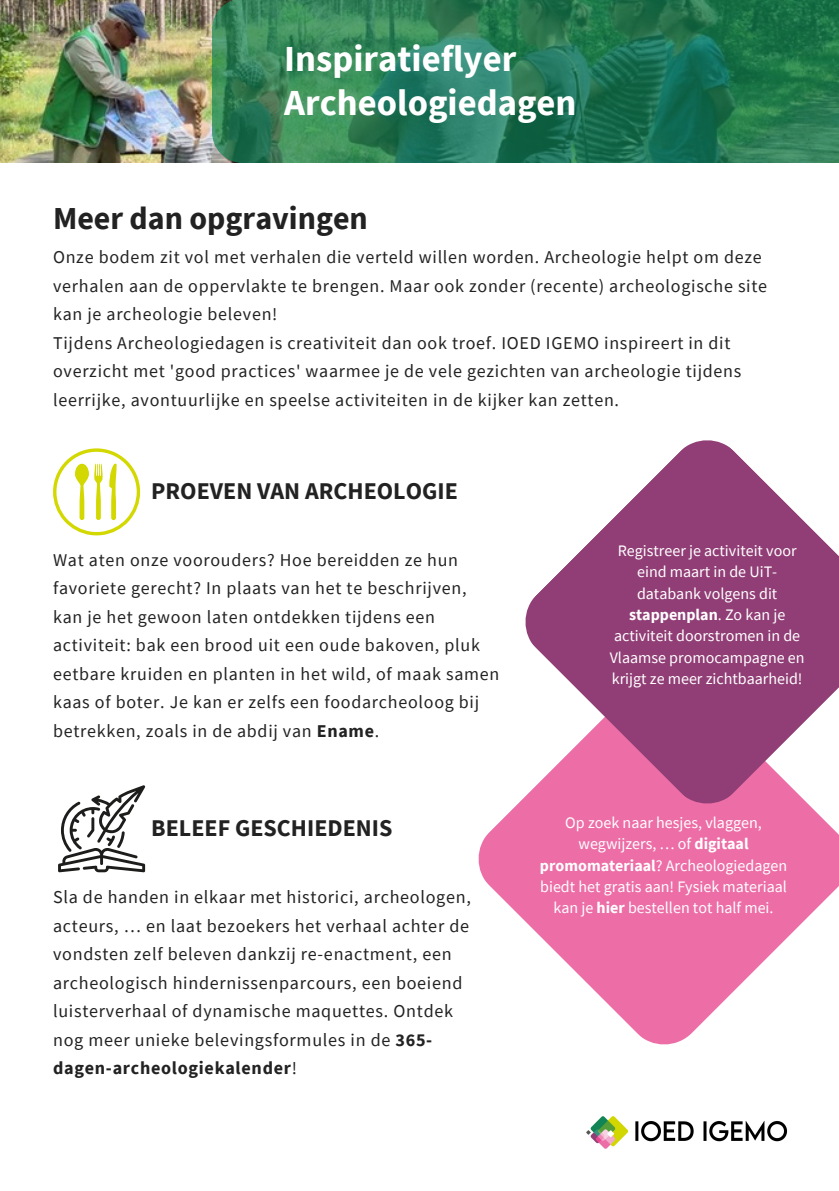
<style>
.page{position:relative;width:839px;height:1191px;background:#fff}
.page>*{position:absolute;margin:0;border:0;box-sizing:border-box;transform-origin:0 0}
.t1{font:700 36.6px/43.4px "Source Sans Pro";color:#fff}
.t2{font:700 32px "Source Sans Pro";color:#222}
.t3{font:700 24px "Source Sans Pro";color:#222}
.t4{font:18px/28.4px "Source Sans Pro";letter-spacing:.04em;color:#222}
.t5{font:16px/21.4px "Source Sans Pro";color:#fff;text-align:center}
.s1{font-weight:700}
</style>
<div class="page">
<img style="left:0;top:0;width:212px;height:163px">
<svg style="left:212px;top:0;width:626px;height:163px;background:#297b56"></svg>
<svg style="left:53px;top:448px;width:87px;height:88px"></svg>
<svg style="left:58px;top:785px;width:87px;height:87px"></svg>
<svg style="left:478px;top:801px;width:360px;height:244px;fill:#ed6ea7"></svg>
<svg style="left:521px;top:440px;width:317px;height:367px;fill:#913e76"></svg>
<img style="left:586px;top:1116px;width:202px;height:33px">
<h1 class="t1" style="left:284px;top:37px;width:294px">Inspiratieflyer<br>Archeologiedagen</h1>
<h2 class="t2" style="left:53px;top:197px;width:316px">Meer dan opgravingen</h2>
<p class="t4" style="left:53px;top:242px;width:715px">Onze bodem zit vol met verhalen die verteld willen worden. Archeologie helpt om deze verhalen aan de oppervlakte te brengen. Maar ook zonder (recente) archeologische site kan je archeologie beleven!<br>Tijdens Archeologiedagen is creativiteit dan ook troef. IOED IGEMO inspireert in dit overzicht met 'good practices' waarmee je de vele gezichten van archeologie tijdens leerrijke, avontuurlijke en speelse activiteiten in de kijker kan zetten.</p>
<h3 class="t3" style="left:151px;top:476px;width:308px">PROEVEN VAN ARCHEOLOGIE</h3>
<p class="t4" style="left:53px;top:545px;width:448px">Wat ate<sup>B</sup>n<sup>e</sup>o<sup>l</sup>n<sup>a</sup>z<sup>n</sup>e <sup>g</sup>vo<sup>r</sup>o<sup>i</sup>r<sup>j</sup>o<sup>k</sup>u<sup>e</sup>de<sup>d</sup>r<sup>a</sup>s?<sup>t</sup>H<sup>a</sup>oe bereidden ze hun favoriete gerecht? In plaats van het te beschrijven, kan je het gewoon laten ontdekken tijdens een activiteit: bak een brood uit een oude bakoven, pluk eetbare kruiden en planten in het wild, of maak samen kaas of boter. Je kan er zelfs een foodarcheoloog bij betrekken, zoals in de abdij van <span class="s1">Ename</span>.</p>
<h3 class="t3" style="left:151px;top:813px;width:243px">BELEEF GESCHIEDENIS</h3>
<p class="t4" style="left:53px;top:883px;width:419px">Sla de handen in elkaar met historici, archeologen, acteurs, … en laat bezoekers het verhaal achter de vondsten zelf beleven dankzij re-enactment, een archeologisch hindernissenparcours, een boeiend luisterverhaal of dynamische maquettes. Ontdek nog meer unieke belevingsformules in de <span class="s1">365- dagen-archeologiekalender</span>!</p>
<p class="t5" style="left:609px;top:539px;width:196px">Registreer je activiteit voor eind maart in de UiT&shy;databank volgens dit <span class="s1">stappenplan</span>. Zo kan je activiteit doorstromen in de<br>Vlaamse promocampagne en krijgt ze meer zichtbaarheid!</p>
<p class="t5" style="left:540px;top:811px;width:249px">Op zoek naar hesjes, vlaggen, wegwijzers, … of <span class="s1">digitaal promomateriaal</span>? Archeologiedagen biedt het gratis aan! Fysiek materiaal kan je <span class="s1">hier</span> bestellen tot half mei.</p>
</div>
